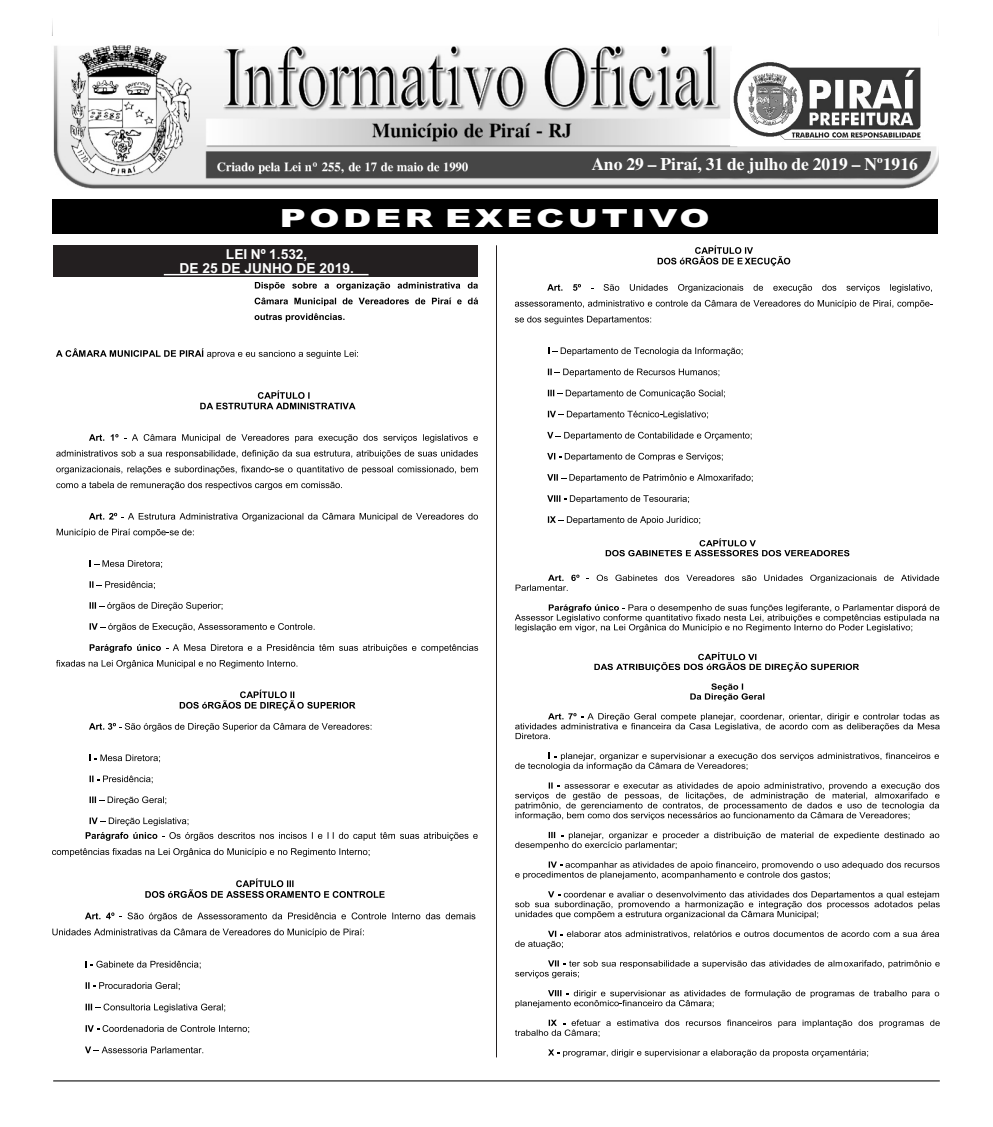
<style>
.page{position:relative;width:993px;height:1127px;background:#fff}
.page>*{position:absolute;margin:0;border:0;box-sizing:border-box;transform-origin:0 0}
.t1{font:900 25px "Arial";letter-spacing:.095em;color:#fff;scale:1.45 1}
.t2{font:700 17.5px "Times";color:#fff}
.t3{font:700 13.75px/13.8px "Arial";color:#fff;text-align:center}
</style>
<div class="page">
<img style="left:53px;top:45px;width:885px;height:144px">
<div style="left:732px;top:41px;width:207px;height:103px;background:#fff"></div>
<hr style="left:496px;top:245px;width:1px;height:812px;background:#231f20">
<img style="left:731px;top:59px;width:190px;height:84px">
<div style="left:53px;top:200px;width:884px;height:34px;background:#000"></div>
<hr style="left:53px;top:1080px;width:886px;height:1px;background:#000">
<div style="left:53px;top:245px;width:425px;height:32px;background:#231f20"></div>
<hr style="left:164px;top:274px;width:204px;height:1px;background:#fff">
<svg style="left:255px;top:282px;width:222px;height:8px"></svg>
<svg style="left:254px;top:298px;width:224px;height:8px"></svg>
<svg style="left:254px;top:313px;width:90px;height:9px"></svg>
<svg style="left:56px;top:348px;width:302px;height:11px"></svg>
<svg style="left:200px;top:390px;width:155px;height:19px"></svg>
<svg style="left:89px;top:434px;width:29px;height:7px"></svg>
<svg style="left:132px;top:434px;width:345px;height:9px"></svg>
<svg style="left:56px;top:450px;width:421px;height:8px"></svg>
<svg style="left:56px;top:466px;width:421px;height:8px"></svg>
<svg style="left:56px;top:481px;width:286px;height:9px"></svg>
<svg style="left:89px;top:513px;width:389px;height:8px"></svg>
<svg style="left:57px;top:529px;width:137px;height:8px"></svg>
<svg style="left:89px;top:560px;width:73px;height:8px"></svg>
<svg style="left:89px;top:581px;width:66px;height:8px"></svg>
<svg style="left:89px;top:602px;width:133px;height:9px"></svg>
<svg style="left:89px;top:623px;width:225px;height:9px"></svg>
<svg style="left:90px;top:644px;width:388px;height:9px"></svg>
<svg style="left:56px;top:660px;width:241px;height:8px"></svg>
<svg style="left:180px;top:689px;width:175px;height:21px"></svg>
<svg style="left:89px;top:723px;width:282px;height:8px"></svg>
<svg style="left:89px;top:754px;width:71px;height:8px"></svg>
<svg style="left:89px;top:775px;width:64px;height:8px"></svg>
<svg style="left:89px;top:796px;width:77px;height:9px"></svg>
<svg style="left:89px;top:817px;width:99px;height:9px"></svg>
<svg style="left:86px;top:832px;width:391px;height:9px"></svg>
<svg style="left:52px;top:848px;width:317px;height:9px"></svg>
<svg style="left:145px;top:878px;width:239px;height:20px"></svg>
<svg style="left:85px;top:912px;width:390px;height:9px"></svg>
<svg style="left:52px;top:928px;width:312px;height:9px"></svg>
<svg style="left:86px;top:961px;width:115px;height:8px"></svg>
<svg style="left:86px;top:982px;width:94px;height:8px"></svg>
<svg style="left:86px;top:1003px;width:139px;height:9px"></svg>
<svg style="left:86px;top:1025px;width:163px;height:8px"></svg>
<svg style="left:85px;top:1046px;width:118px;height:7px"></svg>
<svg style="left:657px;top:245px;width:133px;height:21px"></svg>
<svg style="left:547px;top:284px;width:33px;height:7px"></svg>
<svg style="left:603px;top:284px;width:327px;height:9px"></svg>
<svg style="left:514px;top:300px;width:418px;height:8px"></svg>
<svg style="left:514px;top:316px;width:137px;height:8px"></svg>
<svg style="left:548px;top:347px;width:194px;height:9px"></svg>
<svg style="left:547px;top:369px;width:172px;height:8px"></svg>
<svg style="left:547px;top:390px;width:176px;height:8px"></svg>
<svg style="left:547px;top:411px;width:159px;height:8px"></svg>
<svg style="left:547px;top:432px;width:204px;height:8px"></svg>
<svg style="left:547px;top:453px;width:175px;height:8px"></svg>
<svg style="left:547px;top:474px;width:205px;height:8px"></svg>
<svg style="left:547px;top:495px;width:140px;height:9px"></svg>
<svg style="left:547px;top:516px;width:153px;height:9px"></svg>
<svg style="left:605px;top:538px;width:244px;height:18px"></svg>
<svg style="left:596px;top:575px;width:342px;height:8px"></svg>
<svg style="left:515px;top:575px;width:64px;height:16px"></svg>
<svg style="left:515px;top:604px;width:424px;height:28px"></svg>
<svg style="left:594px;top:652px;width:264px;height:20px"></svg>
<svg style="left:690px;top:683px;width:74px;height:18px"></svg>
<svg style="left:515px;top:713px;width:424px;height:26px"></svg>
<svg style="left:515px;top:753px;width:423px;height:17px"></svg>
<svg style="left:515px;top:782px;width:424px;height:38px"></svg>
<svg style="left:515px;top:832px;width:423px;height:17px"></svg>
<svg style="left:515px;top:861px;width:424px;height:18px"></svg>
<svg style="left:515px;top:891px;width:424px;height:28px"></svg>
<svg style="left:515px;top:931px;width:423px;height:17px"></svg>
<svg style="left:515px;top:960px;width:424px;height:18px"></svg>
<svg style="left:515px;top:990px;width:423px;height:18px"></svg>
<svg style="left:515px;top:1019px;width:424px;height:18px"></svg>
<svg style="left:548px;top:1049px;width:318px;height:8px"></svg>
<p class="t2" style="left:591px;top:158px;width:328px">Ano 29 – Piraí, 31 de julho de 2019 – Nº1916</p>
<h1 class="t1" style="left:280px;top:209px;width:298px">PODER EXECUTIVO</h1>
<p class="t3" style="left:179px;top:249px;width:176px">LEI Nº 1.532,<br>DE 25 DE JUNHO DE 2019.</p>
</div>
